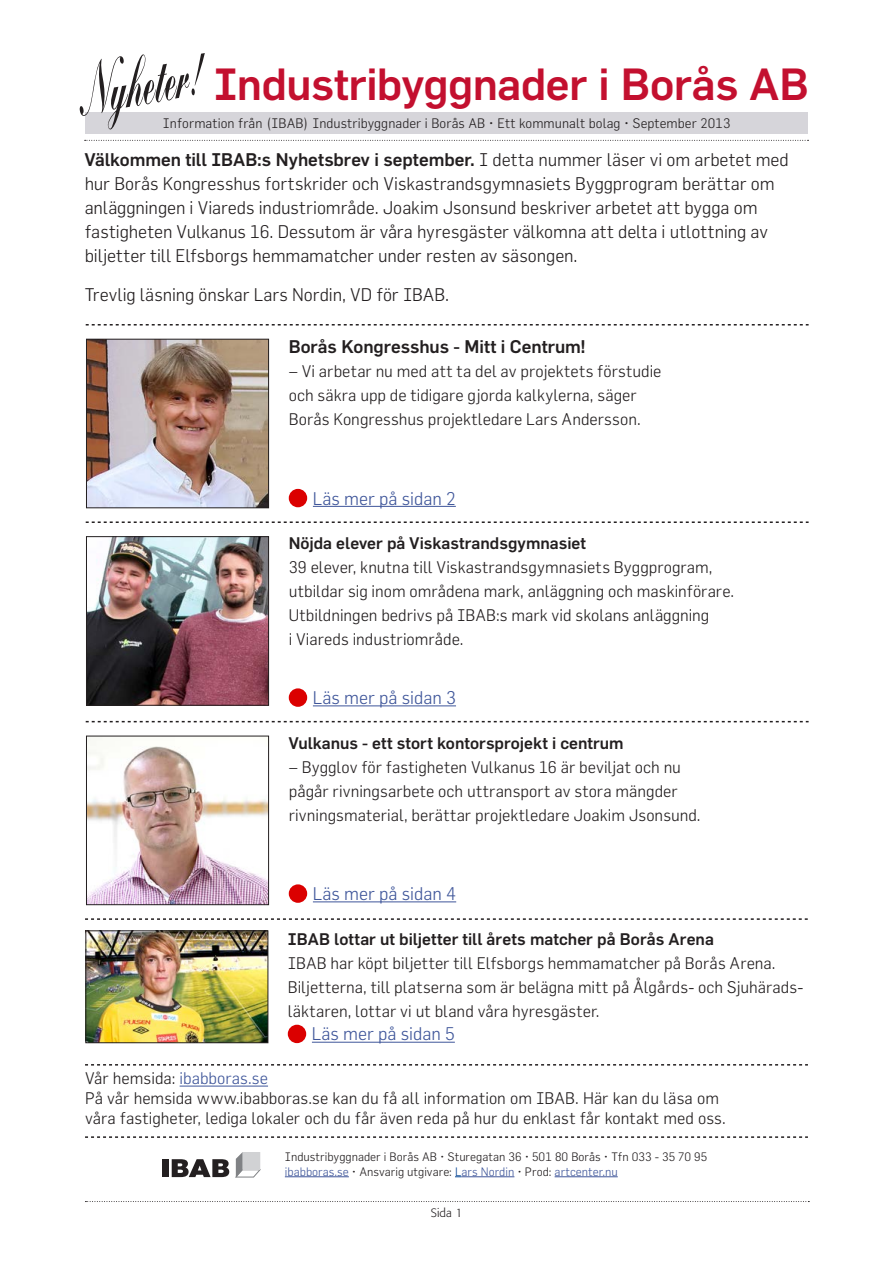
<style>
.page{position:relative;width:893px;height:1263px;background:#fff}
.page>*{position:absolute;margin:0;border:0;box-sizing:border-box;transform-origin:0 0}
.t1{font:500 44.25px "Flama";letter-spacing:-.01em;color:#c3102f}
.t2{font:300 18px/24px "Flama";letter-spacing:-.005em;color:#231f20}
.t3{font:300 18px "Flama";color:#3f569a}
.t4{font:500 18px "Flama";letter-spacing:-.005em;color:#231f20}
.t5{font:300 16.5px/24px "Flama";color:#231f20}
.t6{font:500 16.5px "Flama";color:#231f20}
.t7{font:300 13.5px "Flama";letter-spacing:.005em;color:#231f20}
.t8{font:300 12px/14.4px "Flama";color:#231f20}
.t9{font:300 12px "Formata";color:#231f20}
.s1{font-weight:500}
.s2{color:#3f569a}
.s3{color:#074694}
</style>
<div class="page">
<div style="left:85px;top:112px;width:723px;height:21px;background:#d6d5da"></div>
<svg style="left:79px;top:53px;width:126px;height:77px"></svg>
<svg style="left:85px;top:140px;width:723px;height:1px"></svg>
<svg style="left:85px;top:1201px;width:724px;height:1px"></svg>
<img style="left:88px;top:738px;width:179px;height:165px">
<div style="left:86px;top:736px;width:183px;height:169px;border:1px solid #231f20"></div>
<svg style="left:86px;top:521px;width:723px;height:2px"></svg>
<hr style="left:313px;top:506px;width:143px;height:1px;background:#3f569a">
<div style="left:289px;top:489px;width:18px;height:18px;background:#db0000;border-radius:50%"></div>
<img style="left:88px;top:341px;width:179px;height:165px">
<div style="left:86px;top:339px;width:183px;height:169px;border:1px solid #231f20"></div>
<svg style="left:86px;top:721px;width:723px;height:1px"></svg>
<svg style="left:85px;top:918px;width:723px;height:2px"></svg>
<hr style="left:285px;top:1176px;width:64px;height:1px;background:#3f569a">
<hr style="left:461px;top:1176px;width:53px;height:1px;background:#3f569a">
<hr style="left:555px;top:1176px;width:63px;height:1px;background:#3f569a">
<div style="left:162px;top:1159px;width:7px;height:18px;background:#231f20"></div>
<svg style="left:172px;top:1159px;width:57px;height:18px"></svg>
<svg style="left:236px;top:1152px;width:24px;height:25px"></svg>
<hr style="left:180px;top:1086px;width:88px;height:1px;background:#3f569a">
<svg style="left:85px;top:1064px;width:723px;height:1px"></svg>
<svg style="left:85px;top:1136px;width:723px;height:2px"></svg>
<svg style="left:86px;top:324px;width:723px;height:1px"></svg>
<img style="left:88px;top:538px;width:179px;height:166px">
<div style="left:86px;top:536px;width:183px;height:170px;border:1px solid #231f20"></div>
<hr style="left:313px;top:706px;width:143px;height:1px;background:#3f569a">
<div style="left:289px;top:688px;width:18px;height:19px;background:#db0000;border-radius:50%"></div>
<hr style="left:313px;top:902px;width:143px;height:1px;background:#3f569a">
<div style="left:289px;top:884px;width:18px;height:19px;background:#db0000;border-radius:50%"></div>
<hr style="left:312px;top:1042px;width:143px;height:1px;background:#3f569a">
<div style="left:288px;top:1025px;width:18px;height:18px;background:#db0000;border-radius:50%"></div>
<img style="left:87px;top:932px;width:179px;height:109px">
<div style="left:85px;top:930px;width:183px;height:113px;border:1px solid #231f20"></div>
<h1 class="t1" style="left:214px;top:57px;width:597px">Industribyggnader i Borås AB</h1>
<p class="t7" style="left:163px;top:115px;width:569px">Information från (IBAB) Industribyggnader i Borås AB • Ett kommunalt bolag • September 2013</p>
<p class="t2" style="left:85px;top:148px;width:706px"><span class="s1">Välkommen till IBAB:s Nyhetsbrev i september.</span> I detta nummer läser vi om arbetet med hur Borås Kongresshus fortskrider och Viskastrandsgymnasiets Byggprogram berättar om anläggningen i Viareds industriområde. Joakim Jsonsund beskriver arbetet att bygga om fastigheten Vulkanus 16. Dessutom är våra hyresgäster välkomna att delta i utlottning av biljetter till Elfsborgs hemmamatcher under resten av säsongen.</p>
<p class="t2" style="left:85px;top:283px;width:366px">Trevlig läsning önskar Lars Nordin, VD för IBAB.</p>
<p class="t4" style="left:289px;top:336px;width:299px">Borås Kongresshus - Mitt i Centrum!</p>
<p class="t5" style="left:289px;top:359px;width:374px">– Vi arbetar nu med att ta del av projektets förstudie och säkra upp de tidigare gjorda kalkylerna, säger<br>Borås Kongresshus projektledare Lars Andersson.</p>
<p class="t3" style="left:313px;top:487px;width:144px">Läs mer på sidan 2</p>
<p class="t6" style="left:289px;top:533px;width:299px">Nöjda elever på Viskastrandsgymnasiet</p>
<p class="t5" style="left:289px;top:555px;width:447px">39 elever, knutna till Viskastrandsgymnasiets Byggprogram, utbildar sig inom områdena mark, anläggning och maskinförare.<br>Utbildningen bedrivs på IBAB:s mark vid skolans anläggning<br>i Viareds industriområde.</p>
<p class="t3" style="left:313px;top:687px;width:145px">Läs mer på sidan 3</p>
<p class="t6" style="left:289px;top:733px;width:336px">Vulkanus - ett stort kontorsprojekt i centrum</p>
<p class="t5" style="left:289px;top:755px;width:413px">– Bygglov för fastigheten Vulkanus 16 är beviljat och nu pågår rivningsarbete och uttransport av stora mängder rivningsmaterial, berättar projektledare Joakim Jsonsund.</p>
<p class="t3" style="left:313px;top:883px;width:145px">Läs mer på sidan 4</p>
<p class="t6" style="left:288px;top:929px;width:428px">IBAB lottar ut biljetter till årets matcher på Borås Arena</p>
<p class="t5" style="left:288px;top:950px;width:517px">IBAB har köpt biljetter till Elfsborgs hemmamatcher på Borås Arena.<br>Biljetterna, till platserna som är belägna mitt på Ålgårds- och Sjuhärads&shy;läktaren, lottar vi ut bland våra hyresgäster.</p>
<p class="t3" style="left:312px;top:1023px;width:144px">Läs mer på sidan 5</p>
<p class="t5" style="left:85px;top:1068px;width:642px;line-height:20px">Vår hemsida: <span class="s2">ibabboras.se<br></span>På vår hemsida www.ibabboras.se kan du få all information om IBAB. Här kan du läsa om våra fastigheter, lediga lokaler och du får även reda på hur du enklast får kontakt med oss.</p>
<p class="t8" style="left:285px;top:1149px;width:424px">Industribyggnader i Borås AB • Sturegatan 36 • 501 80 Borås • Tfn 033 - 35 70 95 <span class="s2">ibabboras.se</span> • Ansvarig utgivare: <span class="s3">L</span><span class="s2">ars Nordin</span> • Prod: <span class="s2">artcenter.nu</span></p>
<p class="t9" style="left:431px;top:1206px;width:33px">Sida 1</p>
</div>
